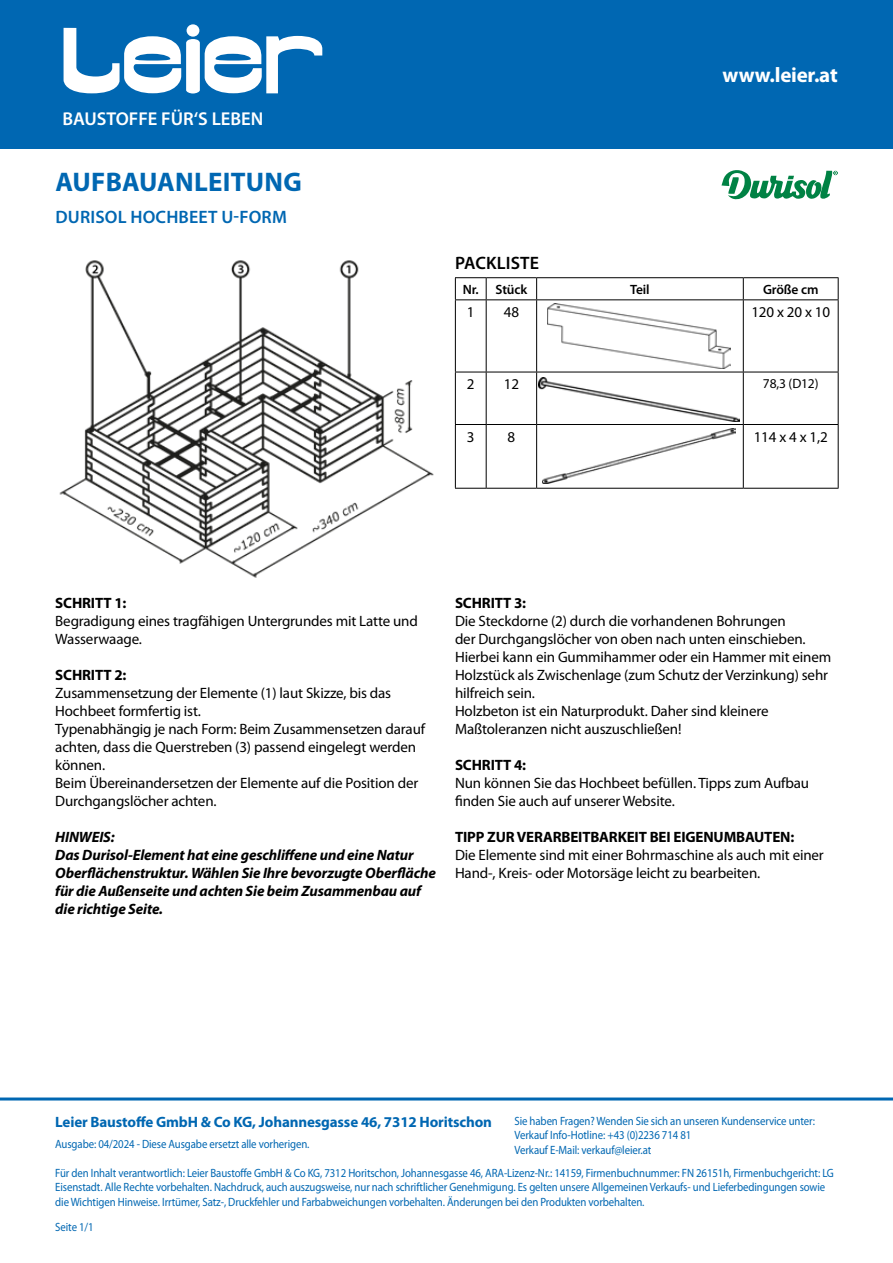
<style>
.page{position:relative;width:893px;height:1263px;background:#fff}
.page>*{position:absolute;margin:0;border:0;box-sizing:border-box;transform-origin:0 0}
.t1{font:700 27px "Myriad Pro";letter-spacing:.01em;color:#0067b2}
.t2{font:700 21px "Myriad Pro";letter-spacing:-.01em;color:#fff}
.t3{font:600 18.6px "Myriad Pro";color:#fff}
.t4{font:600 18px "Myriad Pro";letter-spacing:.01em;color:#0067b2}
.t5{font:600 18px "Myriad Pro";letter-spacing:.01em;color:#000}
.t6{font:15px/18px "Myriad Pro";letter-spacing:-.01em;color:#000}
.t7{font:italic 700 15px/18px "Myriad Pro";letter-spacing:-.01em;color:#000}
.t8{font:700 15px "Myriad Pro";letter-spacing:-.01em;color:#000}
.t9{font:700 15px "Myriad Pro";letter-spacing:-.01em;color:#0067b2}
.t10{font:600 13.5px "Myriad Pro";letter-spacing:-.01em;color:#000}
.t11{font:13.5px "Myriad Pro";color:#000}
.t12{font:12px/14.4px "Myriad Pro";letter-spacing:-.01em;color:#0067b2;scale:.9 1}
</style>
<div class="page">
<hr style="left:0;top:1097px;width:893px;height:3px;background:#0067b2">
<div style="left:0;top:0;width:893px;height:149px;background:#0067b2"></div>
<div style="left:187px;top:24px;width:12px;height:13px;background:#fff;border-radius:50%"></div>
<svg style="left:64px;top:28px;width:259px;height:66px"></svg>
<img style="left:59px;top:260px;width:375px;height:318px">
<hr style="left:455px;top:277px;width:31px;height:1px;background:#000">
<svg style="left:455px;top:278px;width:1px;height:21px"></svg>
<hr style="left:486px;top:277px;width:51px;height:1px;background:#000">
<svg style="left:486px;top:278px;width:1px;height:21px"></svg>
<hr style="left:537px;top:277px;width:206px;height:1px;background:#000">
<svg style="left:536px;top:278px;width:1px;height:21px"></svg>
<hr style="left:743px;top:277px;width:95px;height:1px;background:#000">
<svg style="left:743px;top:278px;width:1px;height:21px"></svg>
<svg style="left:838px;top:278px;width:1px;height:21px"></svg>
<hr style="left:455px;top:299px;width:31px;height:1px;background:#000">
<hr style="left:455px;top:300px;width:1px;height:72px;background:#000">
<hr style="left:486px;top:299px;width:51px;height:1px;background:#000">
<hr style="left:486px;top:300px;width:1px;height:72px;background:#000">
<hr style="left:537px;top:299px;width:206px;height:1px;background:#000">
<hr style="left:536px;top:300px;width:1px;height:72px;background:#000">
<hr style="left:743px;top:299px;width:95px;height:1px;background:#000">
<hr style="left:743px;top:300px;width:1px;height:72px;background:#000">
<hr style="left:838px;top:300px;width:1px;height:72px;background:#000">
<hr style="left:455px;top:372px;width:31px;height:1px;background:#000">
<hr style="left:455px;top:372px;width:1px;height:52px;background:#000">
<hr style="left:486px;top:372px;width:51px;height:1px;background:#000">
<hr style="left:486px;top:372px;width:1px;height:52px;background:#000">
<hr style="left:537px;top:372px;width:206px;height:1px;background:#000">
<hr style="left:536px;top:372px;width:1px;height:52px;background:#000">
<hr style="left:743px;top:372px;width:95px;height:1px;background:#000">
<hr style="left:743px;top:372px;width:1px;height:52px;background:#000">
<hr style="left:838px;top:372px;width:1px;height:52px;background:#000">
<hr style="left:455px;top:424px;width:31px;height:1px;background:#000">
<hr style="left:455px;top:425px;width:1px;height:63px;background:#000">
<hr style="left:486px;top:424px;width:51px;height:1px;background:#000">
<hr style="left:486px;top:425px;width:1px;height:63px;background:#000">
<hr style="left:537px;top:424px;width:206px;height:1px;background:#000">
<hr style="left:536px;top:425px;width:1px;height:63px;background:#000">
<hr style="left:743px;top:424px;width:95px;height:1px;background:#000">
<hr style="left:743px;top:425px;width:1px;height:63px;background:#000">
<hr style="left:838px;top:425px;width:1px;height:63px;background:#000">
<hr style="left:455px;top:488px;width:31px;height:1px;background:#000">
<hr style="left:486px;top:488px;width:51px;height:1px;background:#000">
<hr style="left:537px;top:488px;width:206px;height:1px;background:#000">
<hr style="left:743px;top:488px;width:95px;height:1px;background:#000">
<img style="left:547px;top:304px;width:184px;height:64px">
<img style="left:539px;top:377px;width:200px;height:44px">
<img style="left:542px;top:428px;width:193px;height:55px">
<svg style="left:721px;top:170px;width:117px;height:29px"></svg>
<p class="t3" style="left:62px;top:108px;width:202px">BAUSTOFFE FÜR‘S LEBEN</p>
<h1 class="t1" style="left:56px;top:167px;width:248px">AUFBAUANLEITUNG</h1>
<p class="t4" style="left:55px;top:207px;width:233px">DURISOL HOCHBEET U-FORM</p>
<p class="t5" style="left:455px;top:253px;width:86px">PACKLISTE</p>
<h2 class="t2" style="left:722px;top:63px;width:117px">www.leier.at</h2>
<p class="t10" style="left:463px;top:282px;width:66px">Nr. Stück</p>
<p class="t10" style="left:630px;top:282px;width:21px">Teil</p>
<p class="t10" style="left:763px;top:282px;width:57px">Größe cm</p>
<p class="t6" style="left:467px;top:303px;width:9px">1</p>
<p class="t6" style="left:504px;top:303px;width:17px">48</p>
<p class="t6" style="left:751px;top:303px;width:80px">120 x 20 x 10</p>
<p class="t6" style="left:467px;top:376px;width:9px">2</p>
<p class="t6" style="left:504px;top:376px;width:17px">12</p>
<p class="t11" style="left:763px;top:376px;width:57px">78,3 (D12)</p>
<p class="t6" style="left:467px;top:428px;width:9px">3</p>
<p class="t6" style="left:508px;top:428px;width:9px">8</p>
<p class="t6" style="left:754px;top:428px;width:76px">114 x 4 x 1,2</p>
<p class="t8" style="left:55px;top:595px;width:73px">SCHRITT 1:</p>
<p class="t6" style="left:55px;top:613px;width:364px">Begradigung eines tragfähigen Untergrundes mit Latte und<br>Wasserwaage.</p>
<p class="t8" style="left:55px;top:667px;width:73px">SCHRITT 2:</p>
<p class="t6" style="left:55px;top:685px;width:371px">Zusammensetzung der Elemente (1) laut Skizze, bis das Hochbeet formfertig ist.<br>Typenabhängig je nach Form: Beim Zusammensetzen darauf achten, dass die Querstreben (3) passend eingelegt werden können.<br>Beim Übereinandersetzen der Elemente auf die Position der Durchgangslöcher achten.</p>
<p class="t7" style="left:55px;top:828px;width:382px">HINWEIS:<br>Das Durisol-Element hat eine geschliffene und eine Natur Oberflächenstruktur. Wählen Sie Ihre bevorzugte Oberfläche für die Außenseite und achten Sie beim Zusammenbau auf die richtige Seite.</p>
<p class="t8" style="left:455px;top:595px;width:73px">SCHRITT 3:</p>
<p class="t6" style="left:455px;top:613px;width:378px">Die Steckdorne (2) durch die vorhandenen Bohrungen<br>der Durchgangslöcher von oben nach unten einschieben.<br>Hierbei kann ein Gummihammer oder ein Hammer mit einem Holzstück als Zwischenlage (zum Schutz der Verzinkung) sehr hilfreich sein.<br>Holzbeton ist ein Naturprodukt. Daher sind kleinere Maßtoleranzen nicht auszuschließen!</p>
<p class="t8" style="left:455px;top:757px;width:73px">SCHRITT 4:</p>
<p class="t6" style="left:455px;top:775px;width:356px">Nun können Sie das Hochbeet befüllen. Tipps zum Aufbau finden Sie auch auf unserer Website.</p>
<p class="t8" style="left:455px;top:829px;width:341px">TIPP ZUR VERARBEITBARKEIT BEI EIGENUMBAUTEN:</p>
<p class="t6" style="left:455px;top:847px;width:370px">Die Elemente sind mit einer Bohrmaschine als auch mit einer<br>Hand-, Kreis- oder Motorsäge leicht zu bearbeiten.</p>
<p class="t9" style="left:55px;top:1114px;width:438px">Leier Baustoffe GmbH &amp; Co KG, Johannesgasse 46, 7312 Horitschon</p>
<p class="t12" style="left:55px;top:1166px;width:867px">Für den Inhalt verantwortlich: Leier Baustoffe GmbH &amp; Co KG, 7312 Horitschon, Johannesgasse 46, ARA-Lizenz-Nr.: 14159, Firmenbuchnummer: FN 26151h, Firmenbuchgericht: LG<br>Eisenstadt. Alle Rechte vorbehalten. Nachdruck, auch auszugsweise, nur nach schriftlicher Genehmigung. Es gelten unsere Allgemeinen Verkaufs- und Lieferbedingungen sowie die Wichtigen Hinweise. Irrtümer, Satz-, Druckfehler und Farbabweichungen vorbehalten. Änderungen bei den Produkten vorbehalten.</p>
<p class="t12" style="left:514px;top:1114px;width:335px">Sie haben Fragen? Wenden Sie sich an unseren Kundenservice unter:<br>Verkauf Info-Hotline: +43 (0)2236 714 81<br>Verkauf E-Mail: verkauf@leier.at</p>
<p class="t12" style="left:55px;top:1136px;width:284px">Ausgabe: 04/2024 - Diese Ausgabe ersetzt alle vorherigen.</p>
<p class="t12" style="left:55px;top:1219px;width:44px">Seite 1/1</p>
</div>
